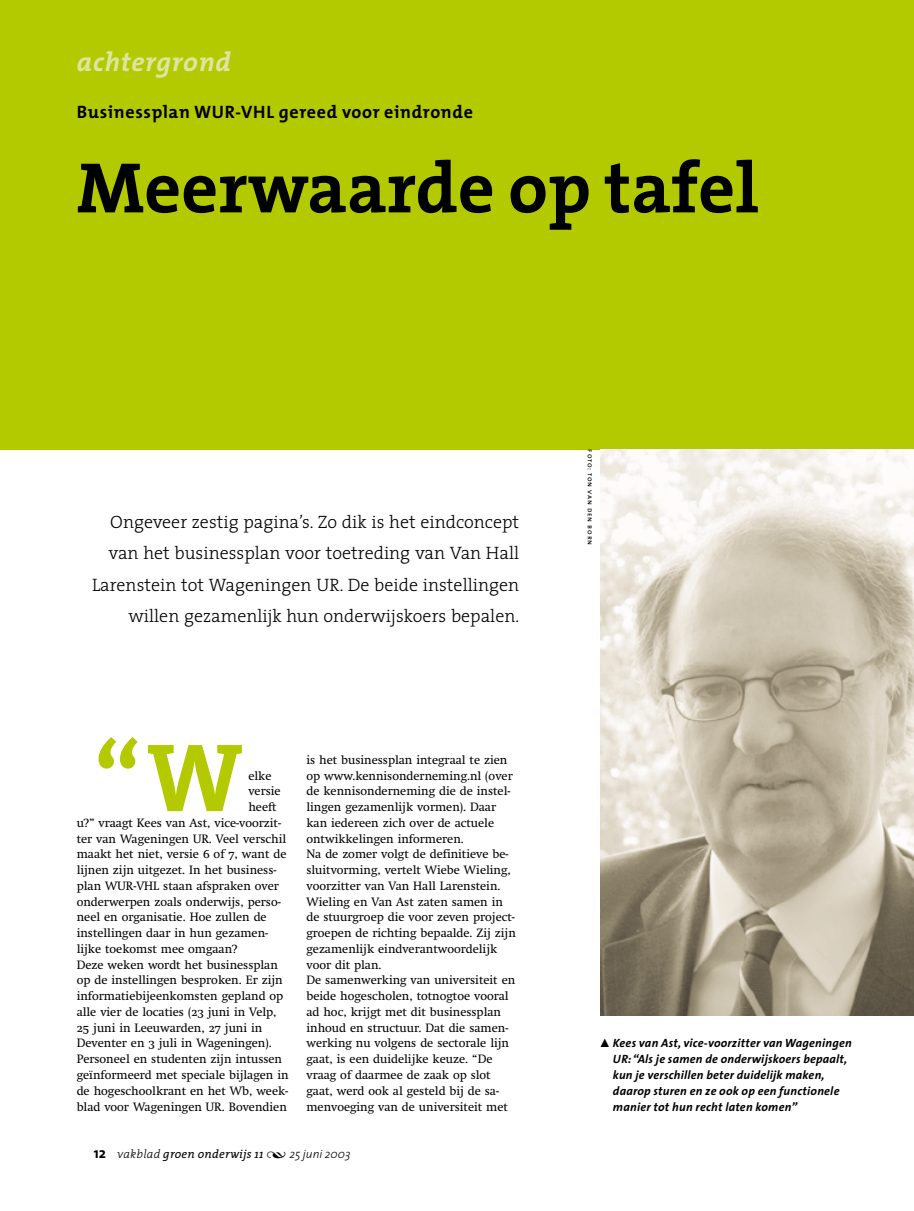
<style>
.page{position:relative;width:914px;height:1211px;background:#fff}
.page>*{position:absolute;margin:0;border:0;box-sizing:border-box;transform-origin:0 0}
.t1{font:700 97.8px "The Serif";color:#b3ca00}
.t2{font:700 72px "The Serif";color:#000}
.t3{font:italic 700 27px "The Mix";letter-spacing:.03em;color:#dee5a4}
.t4{font:300 18px/31.5px "The Serif";color:#000;text-align:right}
.t5{font:700 18px "The Mix";letter-spacing:.035em;color:#000}
.t6{font:12px/15.8px "Swift Special";color:#000}
.t7{font:italic 700 12px/15.8px "The Sans";letter-spacing:.02em;color:#000}
.t8{font:italic 12px "The Serif";letter-spacing:.02em;color:#000}
.t9{font:7.5px "The Sans Caps";letter-spacing:.115em;color:#000}
.s1{font-family:"The Sans";font-weight:700;font-style:normal;font-size:15px}
.s2{font-weight:300}
.s3{font-family:"The Serif Extra Light Expert";font-style:normal}
.s4{font-family:"The Sans";font-weight:300}
.s5{font-family:"The Sans Light Expert";font-weight:400;font-style:normal}
</style>
<div class="page">
<div style="left:0;top:0;width:914px;height:449px;background:#b3ca00"></div>
<img style="left:600px;top:449px;width:314px;height:567px">
<h3 class="t3" style="left:77px;top:52px;width:156px">achtergrond</h3>
<h3 class="t5" style="left:77px;top:105px;width:398px">Businessplan WUR-VHL gereed voor eindronde</h3>
<h2 class="t2" style="left:77px;top:162px;width:684px">Meerwaarde op tafel</h2>
<h3 class="t4" style="left:92px;top:507px;width:428px">Ongeveer zestig pagina’s. Zo dik is het eindconcept van het businessplan voor toetreding van Van Hall Larenstein tot Wageningen UR. De beide instellingen willen gezamenlijk hun onderwijskoers bepalen.</h3>
<h1 class="t1" style="left:94px;top:742px;width:150px">“W</h1>
<p class="t6" style="left:248px;top:769px;width:25px">elke</p>
<p class="t6" style="left:248px;top:784px;width:34px">versie</p>
<p class="t6" style="left:248px;top:800px;width:30px">heeft</p>
<p class="t6" style="left:77px;top:816px;width:206px">u?” vraagt Kees van Ast, vice-voorzit-</p>
<p class="t6" style="left:77px;top:832px;width:211px">ter van Wageningen UR. Veel verschil</p>
<p class="t6" style="left:77px;top:847px;width:211px">maakt het niet, versie 6 of 7, want de</p>
<p class="t6" style="left:77px;top:863px;width:201px">lijnen zijn uitgezet. In het business-</p>
<p class="t6" style="left:77px;top:879px;width:204px">plan WUR-VHL staan afspraken over</p>
<p class="t6" style="left:77px;top:895px;width:205px">onderwerpen zoals onderwijs, perso-</p>
<p class="t6" style="left:77px;top:910px;width:191px">neel en organisatie. Hoe zullen de</p>
<p class="t6" style="left:77px;top:926px;width:193px">instellingen daar in hun gezamen-</p>
<p class="t6" style="left:77px;top:942px;width:162px">lijke toekomst mee omgaan?</p>
<p class="t6" style="left:77px;top:958px;width:203px">Deze weken wordt het businessplan</p>
<p class="t6" style="left:77px;top:973px;width:207px">op de instellingen besproken. Er zijn</p>
<p class="t6" style="left:77px;top:989px;width:208px">informatiebijeenkomsten gepland op</p>
<p class="t6" style="left:77px;top:1005px;width:201px">alle vier de locaties (23 juni in Velp,</p>
<p class="t6" style="left:77px;top:1021px;width:187px">25 juni in Leeuwarden, 27 juni in</p>
<p class="t6" style="left:77px;top:1036px;width:196px">Deventer en 3 juli in Wageningen).</p>
<p class="t6" style="left:77px;top:1052px;width:207px">Personeel en studenten zijn intussen</p>
<p class="t6" style="left:77px;top:1068px;width:213px">geïnformeerd met speciale bijlagen in</p>
<p class="t6" style="left:77px;top:1084px;width:213px">de hogeschoolkrant en het Wb, week-</p>
<p class="t6" style="left:77px;top:1099px;width:211px">blad voor Wageningen UR. Bovendien</p>
<p class="t6" style="left:306px;top:753px;width:211px">is het businessplan integraal te zien op www.kennisonderneming.nl (over de kennisonderneming die de instel&shy;lingen gezamenlijk vormen). Daar kan iedereen zich over de actuele ontwikkelingen informeren.<br>Na de zomer volgt de definitieve be&shy;sluitvorming, vertelt Wiebe Wieling, voorzitter van Van Hall Larenstein.<br>Wieling en Van Ast zaten samen in de stuurgroep die voor zeven project&shy;groepen de richting bepaalde. Zij zijn gezamenlijk eindverantwoordelijk voor dit plan.<br>De samenwerking van universiteit en beide hogescholen, totnogtoe vooral ad hoc, krijgt met dit businessplan inhoud en structuur. Dat die samen&shy;werking nu volgens de sectorale lijn gaat, is een duidelijke keuze. “De vraag of daarmee de zaak op slot gaat, werd ook al gesteld bij de sa&shy;menvoeging van de universiteit met</p>
<p class="t8" style="left:94px;top:1149px;width:258px"><span class="s1">12</span> <span class="s2">vakblad</span> groen onderwijs 11 <span class="s3">Œ</span> <span class="s4">25 juni 2003</span></p>
<p class="t9" style="left:594px;top:449px;width:97px;rotate:90deg">foto: ton van den born</p>
<p class="t7" style="left:613px;top:1036px;width:240px;text-indent:-14px"><span class="s5">˚</span> Kees van Ast, vice-voorzitter van Wageningen UR:“Als je samen de onderwijskoers bepaalt, kun je verschillen beter duidelijk maken, daarop sturen en ze ook op een functionele manier tot hun recht laten komen”</p>
</div>
